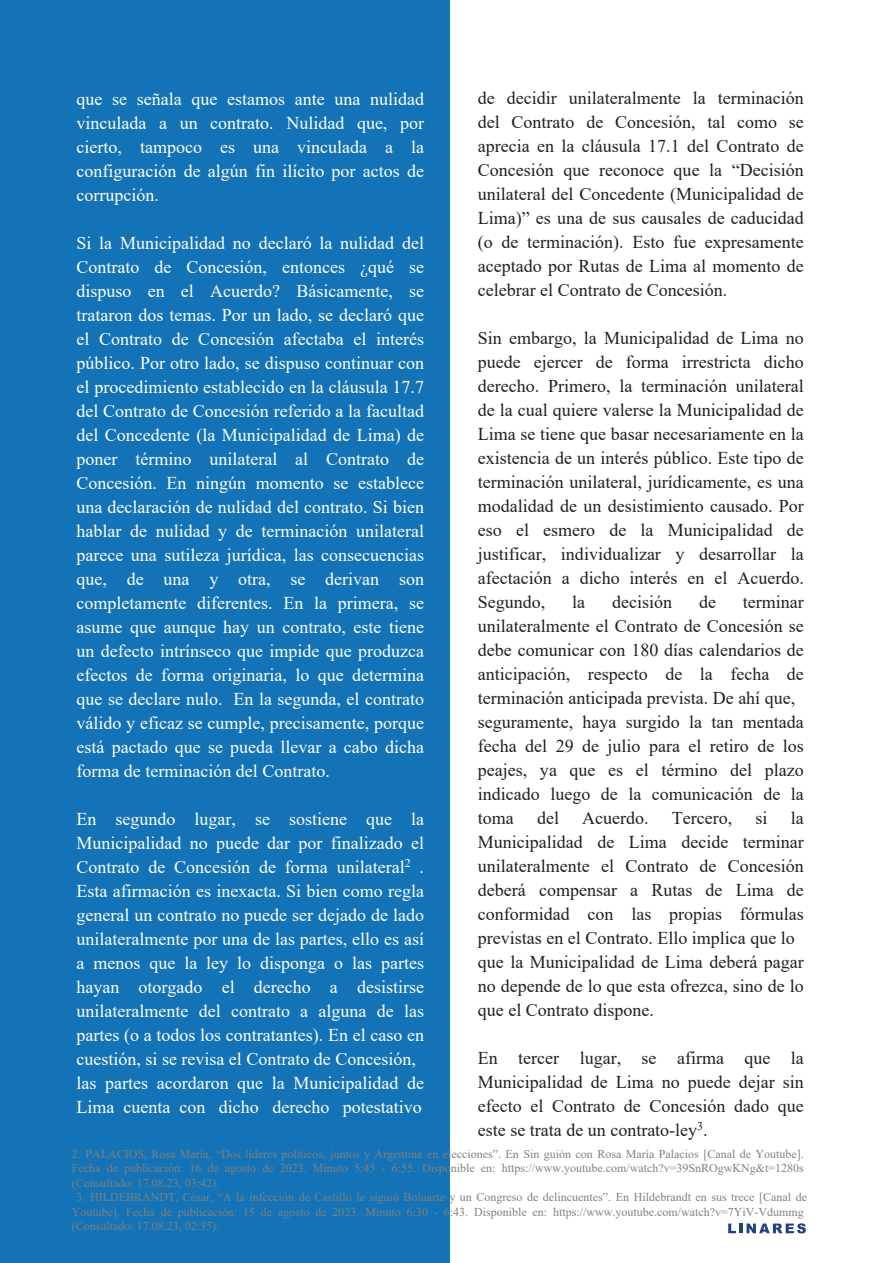
<style>
.page{position:relative;width:893px;height:1263px;background:#fff}
.page>*{position:absolute;margin:0;border:0;box-sizing:border-box;transform-origin:0 0}
.t1{font:18px/24px "Times New Roman";color:#fff;text-align:justify}
.t2{font:18px/24px "Times New Roman";color:#231f20;text-align:justify}
.t3{font:12px/14.4px "Times New Roman";color:#808080;text-align:justify}
</style>
<div class="page">
<svg style="left:728px;top:1223px;width:78px;height:10px"></svg>
<div style="left:1px;top:0;width:449px;height:1263px;background:#1373b6"></div>
<p class="t2" style="left:478px;top:85px;width:327px">de decidir unilateralmente la terminación del Contrato de Concesión, tal como se aprecia en la cláusula 17.1 del Contrato de Concesión que reconoce que la “Decisión unilateral del Concedente (Municipalidad de Lima)” es una de sus causales de caducidad (o de terminación). Esto fue expresamente aceptado por Rutas de Lima al momento de celebrar el Contrato de Concesión.</p>
<p class="t2" style="left:478px;top:325px;width:327px">Sin embargo, la Municipalidad de Lima no puede ejercer de forma irrestricta dicho derecho. Primero, la terminación unilateral de la cual quiere valerse la Municipalidad de Lima se tiene que basar necesariamente en la existencia de un interés público. Este tipo de terminación unilateral, jurídicamente, es una modalidad de un desistimiento causado. Por eso el esmero de la Municipalidad de justificar, individualizar y desarrollar la afectación a dicho interés en el Acuerdo.<br>Segundo,</p>
<p class="t1" style="left:76px;top:86px;width:349px">que se señala que estamos ante una nulidad vinculada a un contrato. Nulidad que, por cierto, tampoco es una vinculada a la configuración de algún fin ilícito por actos de corrupción.</p>
<p class="t1" style="left:76px;top:230px;width:349px">Si la Municipalidad no declaró la nulidad del Contrato de Concesión, entonces ¿qué se dispuso en el Acuerdo? Básicamente, se trataron dos temas. Por un lado, se declaró que el Contrato de Concesión afectaba el interés público. Por otro lado, se dispuso continuar con el procedimiento establecido en la cláusula 17.7 del Contrato de Concesión referido a la facultad del Concedente (la Municipalidad de Lima) de poner término unilateral al Contrato de Concesión. En ningún momento se establece una declaración de nulidad del contrato. Si bien hablar de nulidad y de terminación unilateral parece una sutileza jurídica, las consecuencias que, de una y otra, se derivan son completamente diferentes. En la primera, se asume que aunque hay un contrato, este tiene un defecto intrínseco que impide que produzca efectos de forma originaria, lo que determina que se declare nulo. En la segunda, el contrato válido y eficaz se cumple, precisamente, porque está pactado que se pueda llevar a cabo dicha forma de terminación del Contrato.</p>
<p class="t1" style="left:76px;top:806px;width:349px;text-align:left">En segundo lugar, se sostiene que la Municipalidad no puede dar por finalizado el Contrato de Concesión de forma unilateral<sup>2</sup> .<br>Esta afirmación es inexacta. Si bien como regla general un contrato no puede ser dejado de lado unilateralmente por una de las partes, ello es así a menos que la ley lo disponga o las partes hayan otorgado el derecho a desistirse unilateralmente del contrato a alguna de las partes (o a todos los contratantes). En el caso en cuestión, si se revisa el Contrato de Concesión, las partes acordaron que la Municipalidad de Lima cuenta con dicho derecho potestativo</p>
<p class="t2" style="left:478px;top:589px;width:327px;text-align:left;text-indent:265px">terminar unilateralmente el Contrato de Concesión se debe comunicar con 180 días calendarios de anticipación, respecto de la fecha de terminación anticipada prevista. De ahí que, seguramente, haya surgido la tan mentada fecha del 29 de julio para el retiro de los peajes, ya que es el término del plazo indicado luego de la comunicación de la toma</p>
<p class="t2" style="left:572px;top:589px;width:14px">la</p>
<p class="t2" style="left:612px;top:589px;width:61px">decisión</p>
<p class="t2" style="left:699px;top:589px;width:18px">de</p>
<p class="t2" style="left:478px;top:805px;width:327px;text-align:left;text-indent:313px">la Municipalidad de Lima decide terminar unilateralmente el Contrato de Concesión deberá compensar a Rutas de Lima de conformidad con las propias fórmulas previstas en el Contrato. Ello implica que lo que la Municipalidad de Lima deberá pagar no depende de lo que esta ofrezca, sino de lo que el Contrato dispone.</p>
<p class="t2" style="left:478px;top:1045px;width:327px">En tercer lugar, se afirma que la Municipalidad de Lima no puede dejar sin efecto el Contrato de Concesión dado que este se trata de un contrato-ley<sup>3</sup>.</p>
<p class="t3" style="left:72px;top:1146px;width:733px">2. PALACIOS, Rosa María, “Dos líderes políticos, juntos y Argentina en elecciones”. En Sin guión con Rosa María Palacios [Canal de Youtube].<br>Fecha de publicación: 16 de agosto de 2023. Minuto 5:45 - 6:55. Disponible en: https://www.youtube.com/watch?v=39SnROgwKNg&amp;t=1280s (Consultado: 17.08.23, 03:42).</p>
<p class="t3" style="left:72px;top:1190px;width:737px;text-align:left;text-indent:5px">3. HILDEBRANDT, César, “A la infección de Castillo le siguió Boluarte y un Congreso de delincuentes”. En Hildebrandt en sus trece [Canal de<br>Youtube]. Fecha de publicación: 15 de agosto de 2023. Minuto 6:30 - 6:43. Disponible en: https://www.youtube.com/watch?v=7YiV-Vdummg (Consultado: 17.08.23, 02:35).</p>
<p class="t2" style="left:537px;top:805px;width:23px">del</p>
<p class="t2" style="left:582px;top:805px;width:68px">Acuerdo.</p>
<p class="t2" style="left:672px;top:805px;width:62px">Tercero,</p>
<p class="t2" style="left:756px;top:805px;width:14px">si</p>
</div>
